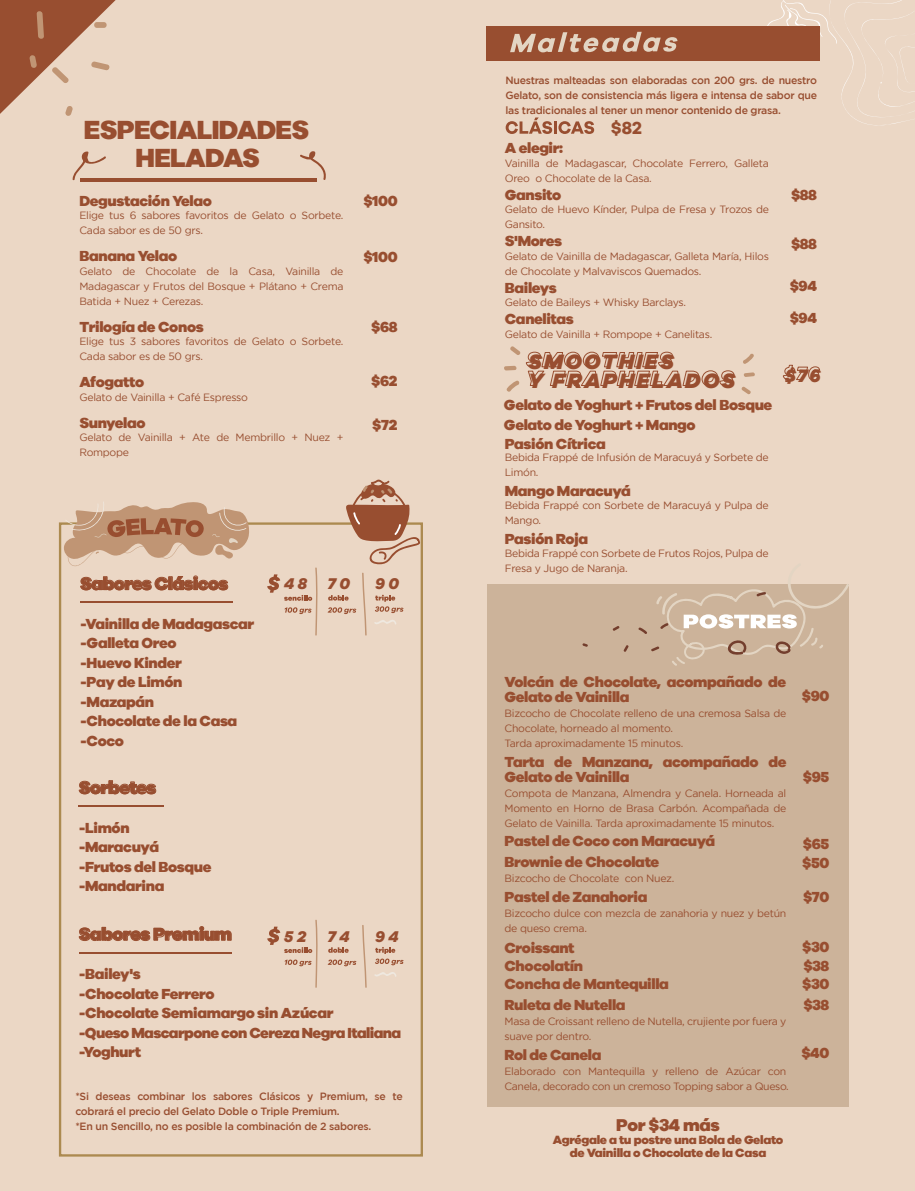
<style>
.page{position:relative;width:915px;height:1191px;background:#fff}
.page>*{position:absolute;margin:0;border:0;box-sizing:border-box;transform-origin:0 0}
.t1{font:800 27px/28.7px "Galano Grotesque W00";letter-spacing:-.025em;color:#984e30;text-align:center}
.t2{font:italic 800 21.45px/18.6px "Galano Grotesque";letter-spacing:.1em;color:#984e30}
.t3{font:italic 800 18.6px "Galano Grotesque";color:#984e30}
.t4{font:800 18px "Galano Grotesque W00";letter-spacing:-.025em;color:#984e30}
.t5{font:700 18px "Galano Grotesque";color:#984e30}
.t6{font:800 17.55px "Galano Grotesque W00";letter-spacing:-.025em;color:#984e30}
.t7{font:italic 800 16.05px "Galano Grotesque";color:#984e30}
.t8{font:800 15px/19.5px "Galano Grotesque W00";letter-spacing:-.025em;color:#984e30}
.t9{font:800 12.3px/13.2px "Galano Grotesque W00";letter-spacing:-.025em;color:#984e30;text-align:center}
.t10{font:10.5px/15px "Gotham";letter-spacing:-.025em;color:#984e30}
.t11{font:500 10.5px/15px "Gotham";letter-spacing:-.025em;color:#984e30}
</style>
<div class="page">
<div style="left:0;top:0;width:914px;height:1191px;background:#ebd7c5"></div>
<svg style="left:783px;top:364px;width:37px;height:18px"></svg>
<svg style="left:504px;top:346px;width:230px;height:46px"></svg>
<svg style="left:741px;top:386px;width:10px;height:9px"></svg>
<svg style="left:743px;top:372px;width:12px;height:5px"></svg>
<svg style="left:743px;top:353px;width:11px;height:11px"></svg>
<svg style="left:72px;top:151px;width:34px;height:29px"></svg>
<svg style="left:300px;top:151px;width:26px;height:29px"></svg>
<hr style="left:80px;top:178px;width:236px;height:3px;background:#984e30">
<svg style="left:79px;top:926px;width:152px;height:15px"></svg>
<hr style="left:79px;top:952px;width:152px;height:1px;background:#984e30">
<svg style="left:327px;top:959px;width:29px;height:7px"></svg>
<svg style="left:328px;top:947px;width:20px;height:5px"></svg>
<svg style="left:375px;top:947px;width:28px;height:18px"></svg>
<svg style="left:362px;top:925px;width:4px;height:63px"></svg>
<svg style="left:267px;top:920px;width:51px;height:68px"></svg>
<svg style="left:375px;top:972px;width:21px;height:5px"></svg>
<svg style="left:79px;top:780px;width:77px;height:14px"></svg>
<hr style="left:79px;top:805px;width:85px;height:2px;background:#984e30">
<svg style="left:80px;top:575px;width:148px;height:15px"></svg>
<hr style="left:80px;top:601px;width:153px;height:2px;background:#984e30">
<svg style="left:327px;top:607px;width:29px;height:7px"></svg>
<svg style="left:328px;top:595px;width:20px;height:5px"></svg>
<svg style="left:375px;top:595px;width:28px;height:18px"></svg>
<svg style="left:362px;top:572px;width:4px;height:64px"></svg>
<svg style="left:267px;top:567px;width:51px;height:69px"></svg>
<svg style="left:374px;top:620px;width:22px;height:5px"></svg>
<div style="left:59px;top:522px;width:364px;height:634px;border:2px solid #ac8a50"></div>
<svg style="left:345px;top:479px;width:75px;height:85px"></svg>
<svg style="left:63px;top:502px;width:188px;height:65px"></svg>
<div style="left:487px;top:585px;width:361px;height:521px;background:#ccb39a"></div>
<svg style="left:612px;top:626px;width:8px;height:5px"></svg>
<svg style="left:582px;top:643px;width:5px;height:4px"></svg>
<svg style="left:623px;top:645px;width:6px;height:7px"></svg>
<svg style="left:637px;top:584px;width:212px;height:82px"></svg>
<svg style="left:764px;top:0;width:150px;height:126px"></svg>
<div style="left:485px;top:26px;width:333px;height:34px;background:#984e30"></div>
<svg style="left:510px;top:32px;width:167px;height:20px"></svg>
<svg style="left:505px;top:117px;width:89px;height:17px"></svg>
<svg style="left:0;top:0;width:116px;height:116px"></svg>
<h1 class="t1" style="left:84px;top:114px;width:227px">ESPECIALIDADES<br>HELADAS</h1>
<h3 class="t8" style="left:79px;top:190px;width:134px">Degustación Yelao</h3>
<p class="t10" style="left:79px;top:208px;width:265px">Elige tus 6 sabores favoritos de Gelato o Sorbete.<br>Cada sabor es de 50 grs.</p>
<h3 class="t8" style="left:79px;top:246px;width:99px">Banana Yelao</h3>
<p class="t10" style="left:79px;top:263px;width:265px;text-align:justify">Gelato de Chocolate de la Casa, Vainilla de Madagascar y Frutos del Bosque + Plátano + Crema Batida + Nuez + Cerezas.</p>
<h3 class="t8" style="left:79px;top:316px;width:126px">Trilogía de Conos</h3>
<p class="t10" style="left:79px;top:334px;width:265px">Elige tus 3 sabores favoritos de Gelato o Sorbete.<br>Cada sabor es de 50 grs.</p>
<h3 class="t8" style="left:79px;top:372px;width:66px">Afogatto</h3>
<p class="t10" style="left:79px;top:389px;width:170px">Gelato de Vainilla + Café Espresso</p>
<h3 class="t8" style="left:79px;top:412px;width:68px">Sunyelao</h3>
<p class="t10" style="left:79px;top:430px;width:265px">Gelato de Vainilla + Ate de Membrillo + Nuez +<br>Rompope</p>
<h3 class="t8" style="left:363px;top:191px;width:36px">$100</h3>
<h3 class="t8" style="left:363px;top:247px;width:36px">$100</h3>
<h3 class="t8" style="left:371px;top:317px;width:28px">$68</h3>
<h3 class="t8" style="left:371px;top:371px;width:28px">$62</h3>
<h3 class="t8" style="left:372px;top:414px;width:27px">$72</h3>
<h3 class="t4" style="left:80px;top:572px;width:149px">Sabores Clásicos</h3>
<h3 class="t8" style="left:80px;top:613px;width:175px">-Vainilla de Madagascar -Galleta Oreo<br>-Huevo Kinder<br>-Pay de Limón -Mazapán<br>-Chocolate de la Casa -Coco</h3>
<h3 class="t4" style="left:79px;top:776px;width:79px">Sorbetes</h3>
<h3 class="t8" style="left:79px;top:817px;width:134px">-Limón -Maracuyá -Frutos del Bosque -Mandarina</h3>
<h3 class="t7" style="left:284px;top:574px;width:25px">4 8</h3>
<h3 class="t7" style="left:327px;top:574px;width:24px">7 0</h3>
<h3 class="t7" style="left:375px;top:574px;width:25px">9 0</h3>
<h3 class="t4" style="left:79px;top:922px;width:155px">Sabores Premium</h3>
<h3 class="t8" style="left:79px;top:964px;width:324px">-Bailey's<br>-Chocolate Ferrero<br>-Chocolate Semiamargo sin Azúcar<br>-Queso Mascarpone con Cereza Negra Italiana -Yoghurt</h3>
<h3 class="t7" style="left:284px;top:926px;width:24px">5 2</h3>
<h3 class="t7" style="left:327px;top:926px;width:24px">7 4</h3>
<h3 class="t7" style="left:375px;top:926px;width:25px">9 4</h3>
<p class="t11" style="left:75px;top:1088px;width:329px">*Si deseas combinar los sabores Clásicos y Premium, se te cobrará el precio del Gelato Doble o Triple Premium.<br>*En un Sencillo, no es posible la combinación de 2 sabores.</p>
<p class="t11" style="left:505px;top:72px;width:313px;text-align:justify">Nuestras malteadas son elaboradas con 200 grs. de nuestro Gelato, son de consistencia más ligera e intensa de sabor que las tradicionales al tener un menor contenido de grasa.</p>
<h3 class="t5" style="left:610px;top:116px;width:33px">$82</h3>
<h3 class="t8" style="left:504px;top:138px;width:60px">A elegir:</h3>
<p class="t10" style="left:504px;top:155px;width:265px">Vainilla de Madagascar, Chocolate Ferrero, Galleta<br>Oreo o Chocolate de la Casa.</p>
<h3 class="t8" style="left:504px;top:184px;width:58px">Gansito</h3>
<p class="t10" style="left:504px;top:202px;width:265px">Gelato de Huevo Kínder, Pulpa de Fresa y Trozos de<br>Gansito.</p>
<h3 class="t8" style="left:504px;top:231px;width:59px">S'Mores</h3>
<p class="t10" style="left:504px;top:248px;width:265px">Gelato de Vainilla de Madagascar, Galleta María, Hilos de Chocolate y Malvaviscos Quemados.</p>
<h3 class="t8" style="left:504px;top:277px;width:53px">Baileys</h3>
<p class="t10" style="left:504px;top:295px;width:183px">Gelato de Baileys + Whisky Barclays.</p>
<h3 class="t8" style="left:504px;top:309px;width:70px">Canelitas</h3>
<p class="t10" style="left:504px;top:326px;width:209px">Gelato de Vainilla + Rompope + Canelitas.</p>
<h2 class="t2" style="left:528px;top:352px;width:209px">SMOOTHIES<br>Y FRAPHELADOS</h2>
<h3 class="t8" style="left:504px;top:395px;width:270px">Gelato de Yoghurt + Frutos del Bosque<br>Gelato de Yoghurt + Mango</h3>
<h3 class="t8" style="left:504px;top:434px;width:103px">Pasión Cítrica</h3>
<p class="t10" style="left:504px;top:450px;width:265px">Bebida Frappé de Infusión de Maracuyá y Sorbete de<br>Limón.</p>
<h3 class="t8" style="left:504px;top:480px;width:128px">Mango Maracuyá</h3>
<p class="t10" style="left:504px;top:498px;width:265px">Bebida Frappé con Sorbete de Maracuyá y Pulpa de<br>Mango.</p>
<h3 class="t8" style="left:504px;top:528px;width:85px">Pasión Roja</h3>
<p class="t10" style="left:504px;top:546px;width:265px">Bebida Frappé con Sorbete de Frutos Rojos, Pulpa de<br>Fresa y Jugo de Naranja.</p>
<h3 class="t8" style="left:790px;top:184px;width:27px">$88</h3>
<h3 class="t8" style="left:790px;top:233px;width:27px">$88</h3>
<h3 class="t8" style="left:789px;top:270px;width:29px;line-height:31.5px">$94 $94</h3>
<h3 class="t3" style="left:784px;top:363px;width:38px">$76</h3>
<h3 class="t8" style="left:504px;top:674px;width:283px;line-height:15px">Volcán de Chocolate, acompañado de<br>Gelato de Vainilla</h3>
<p class="t10" style="left:504px;top:705px;width:283px">Bizcocho de Chocolate relleno de una cremosa Salsa de<br>Chocolate, horneado al momento.<br>Tarda aproximadamente 15 minutos.</p>
<h3 class="t8" style="left:504px;top:753px;width:283px;line-height:15px">Tarta de Manzana, acompañado de<br>Gelato de Vainilla</h3>
<p class="t10" style="left:504px;top:785px;width:283px;text-align:justify">Compota de Manzana, Almendra y Canela. Horneada al Momento en Horno de Brasa Carbón. Acompañada de Gelato de Vainilla. Tarda aproximadamente 15 minutos.</p>
<h3 class="t8" style="left:504px;top:830px;width:212px;line-height:21px">Pastel de Coco con Maracuyá<br>Brownie de Chocolate</h3>
<p class="t10" style="left:504px;top:871px;width:171px">Bizcocho de Chocolate con Nuez.</p>
<h3 class="t8" style="left:504px;top:886px;width:144px">Pastel de Zanahoria</h3>
<p class="t10" style="left:504px;top:905px;width:283px">Bizcocho dulce con mezcla de zanahoria y nuez y betún de queso crema.</p>
<h3 class="t8" style="left:504px;top:938px;width:166px;line-height:18px">Croissant<br>Chocolatín<br>Concha de Mantequilla</h3>
<h3 class="t8" style="left:504px;top:994px;width:123px">Ruleta de Nutella</h3>
<p class="t10" style="left:504px;top:1013px;width:283px">Masa de Croissant relleno de Nutella, crujiente por fuera y suave por dentro.</p>
<h3 class="t8" style="left:504px;top:1044px;width:98px">Rol de Canela</h3>
<p class="t10" style="left:504px;top:1063px;width:286px">Elaborado con Mantequilla y relleno de Azúcar con<br>Canela, decorado con un cremoso Topping sabor a Queso.</p>
<h3 class="t6" style="left:616px;top:1113px;width:105px">Por $34 más</h3>
<p class="t9" style="left:552px;top:1132px;width:232px">Agrégale a tu postre una Bola de Gelato de Vainilla o Chocolate de la Casa</p>
<h3 class="t8" style="left:801px;top:685px;width:29px">$90</h3>
<h3 class="t8" style="left:802px;top:766px;width:28px">$95</h3>
<h3 class="t8" style="left:801px;top:834px;width:29px;line-height:18.3px">$65 $50</h3>
<h3 class="t8" style="left:802px;top:886px;width:28px">$70</h3>
<h3 class="t8" style="left:801px;top:937px;width:29px;line-height:18.3px;text-align:justify">$30 $38 $30</h3>
<h3 class="t8" style="left:803px;top:994px;width:28px">$38</h3>
<h3 class="t8" style="left:801px;top:1042px;width:30px">$40</h3>
</div>
